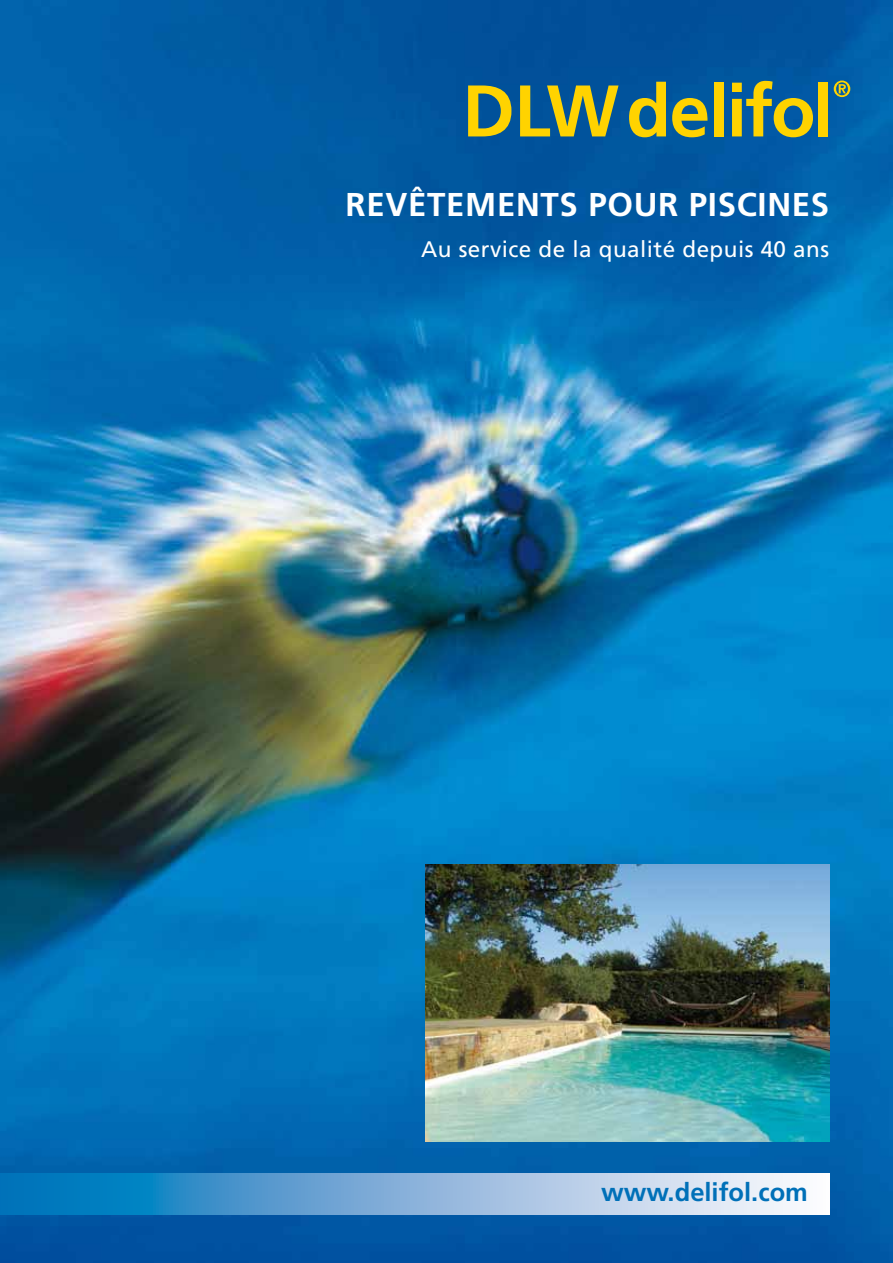
<style>
.page{position:relative;width:893px;height:1263px;background:#fff}
.page>*{position:absolute;margin:0;border:0;box-sizing:border-box;transform-origin:0 0}
.t1{font:700 33px "Frutiger";letter-spacing:.02em;color:#fff}
.t2{font:700 25.5px "Frutiger";color:#0070b8}
.t3{font:22.5px "Frutiger";letter-spacing:.02em;color:#fff}
</style>
<div class="page">
<img style="left:0;top:0;width:893px;height:1263px">
<svg style="left:468px;top:85px;width:43px;height:51px;background:#959d40"></svg>
<svg style="left:520px;top:85px;width:98px;height:51px;background:#7e924e"></svg>
<svg style="left:629px;top:82px;width:37px;height:55px;background:#8d9a46"></svg>
<svg style="left:672px;top:98px;width:35px;height:39px"></svg>
<div style="left:714px;top:82px;width:10px;height:54px;background:#ffd300"></div>
<svg style="left:732px;top:81px;width:81px;height:56px;background:#728f5b"></svg>
<div style="left:818px;top:82px;width:10px;height:54px;background:#ffd300"></div>
<svg style="left:834px;top:81px;width:16px;height:16px"></svg>
<img style="left:425px;top:865px;width:404px;height:276px">
<svg style="left:0;top:1174px;width:829px;height:40px;background:#7fb3da"></svg>
<h1 class="t1" style="left:346px;top:185px;width:485px">REVÊTEMENTS POUR PISCINES</h1>
<p class="t3" style="left:421px;top:236px;width:410px">Au service de la qualité depuis 40 ans</p>
<p class="t2" style="left:601px;top:1177px;width:208px">WWW.DELIFOL.COM</p>
</div>
